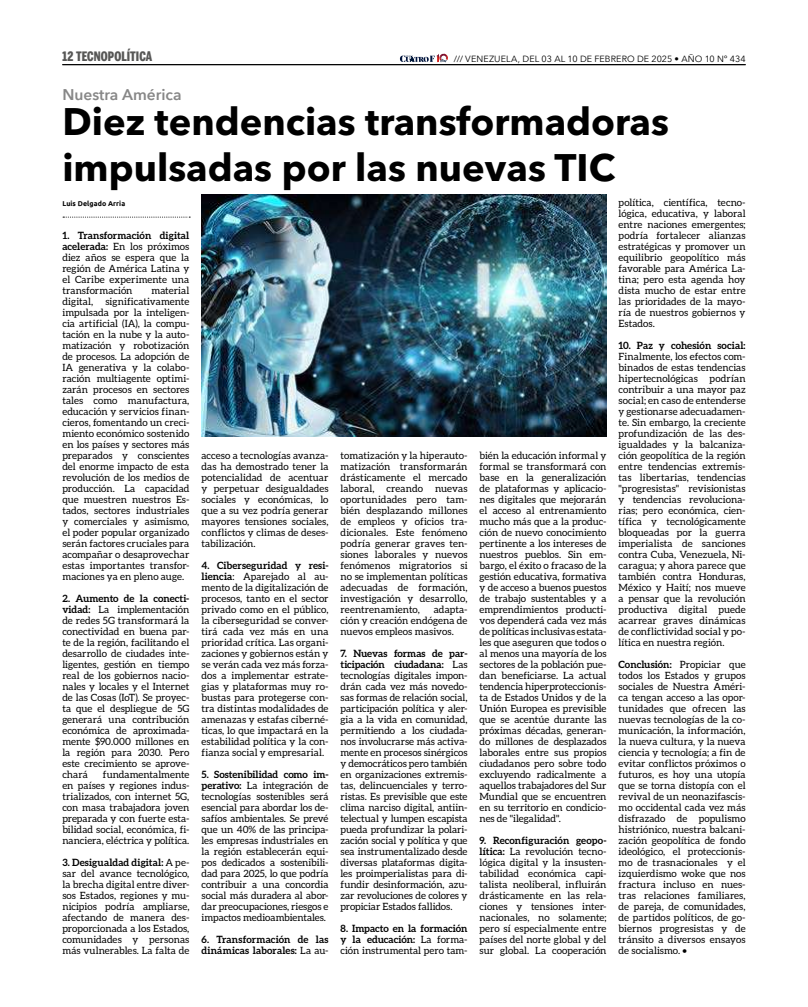
<style>
.page{position:relative;width:808px;height:1007px;background:#fff}
.page>*{position:absolute;margin:0;border:0;box-sizing:border-box;transform-origin:0 0}
.t1{font:700 38px/45.6px "Avenir Next LT Pro";color:#000}
.t2{font:600 15.5px "Avenir Next";color:#878787}
.t3{font:900 13px "Benton Sans Comp";letter-spacing:.005em;color:#575756}
.t4{font:10px/11px "Aleo";letter-spacing:.005em;color:#000;text-align:justify}
.t5{font:700 10px/11px "Aleo";letter-spacing:.01em;color:#000}
.t6{font:9px "Avenir Next";letter-spacing:.01em;color:#000}
.t7{font:700 7px "Ubuntu";letter-spacing:.01em;color:#000}
.s1{font-weight:700}
.s2{font-weight:400}
</style>
<div class="page">
<hr style="left:62px;top:64px;width:684px;height:1px;background:#000">
<svg style="left:400px;top:53px;width:48px;height:9px"></svg>
<svg style="left:63px;top:217px;width:127px;height:1px"></svg>
<img style="left:202px;top:195px;width:404px;height:242px">
<h3 class="t3" style="left:62px;top:48px;width:91px">12 TECNOPOLÍTICA</h3>
<p class="t6" style="left:454px;top:51px;width:293px">/// VENEZUELA, DEL 03 AL 10 DE FEBRERO DE 2025 • AÑO 10 Nº 434</p>
<h2 class="t2" style="left:62px;top:82px;width:121px">Nuestra América</h2>
<h1 class="t1" style="left:62px;top:99px;width:608px">Diez tendencias transformadoras impulsadas por las nuevas TIC</h1>
<p class="t4" style="left:618px;top:196px;width:129px">política, científica, tecno&shy;lógica, educativa, y laboral entre naciones emergentes; podría fortalecer alianzas estratégicas y promover un equilibrio geopolítico más favorable para América La&shy;tina; pero esta agenda hoy dista mucho de estar entre las prioridades de la mayo&shy;ría de nuestros gobiernos y Estados.</p>
<p class="t5" style="left:618px;top:339px;width:129px">10. Paz y cohesión social:</p>
<p class="t4" style="left:618px;top:350px;width:129px">Finalmente, los efectos com&shy;binados de estas tendencias hipertecnológicas podrían contribuir a una mayor paz social; en caso de entenderse y gestionarse adecuadamen&shy;te. Sin embargo, la creciente profundización de las des&shy;igualdades y la balcaniza&shy;ción geopolítica de la región entre tendencias extremis&shy;tas libertarias, tendencias "progresistas" revisionistas y tendencias revoluciona&shy;rias; pero económica, cien&shy;tífica y tecnológicamente bloqueadas por la guerra imperialista de sanciones contra Cuba, Venezuela, Ni&shy;caragua; y ahora parece que también contra Honduras, México y Haití; nos mueve a pensar que la revolución productiva digital puede acarrear graves dinámicas de conflictividad social y po&shy;lítica en nuestra región.</p>
<p class="t4" style="left:618px;top:658px;width:129px"><span class="s1">Conclusión:</span> Propiciar que todos los Estados y grupos sociales de Nuestra Améri&shy;ca tengan acceso a las opor&shy;tunidades que ofrecen las nuevas tecnologías de la co&shy;municación, la información, la nueva cultura, y la nueva ciencia y tecnología; a fin de evitar conflictos próximos o futuros, es hoy una utopía que se torna distopía con el revival de un neonazifascis&shy;mo occidental cada vez más disfrazado de populismo histriónico, nuestra balcani&shy;zación geopolítica de fondo ideológico, el proteccionis&shy;mo de trasnacionales y el izquierdismo woke que nos fractura incluso en nues&shy;tras relaciones familiares, de pareja, de comunidades, de partidos políticos, de go&shy;biernos progresistas y de tránsito a diversos ensayos de socialismo. •</p>
<p class="t7" style="left:62px;top:199px;width:64px">Luis Delgado Arria</p>
<p class="t4" style="left:62px;top:229px;width:129px"><span class="s1">1. Transformación digital acelerada:</span> En los próximos diez años se espera que la región de América Latina y el Caribe experimente una transformación</p>
<p class="t4" style="left:62px;top:284px;width:129px;text-indent:89px">material digital, significativamente impulsada por la inteligen&shy;cia artificial (IA), la compu&shy;tación en la nube y la auto&shy;matización y robotización de procesos. La adopción de IA generativa y la colabo&shy;ración multiagente optimi&shy;zarán procesos en sectores tales como manufactura, educación y servicios finan&shy;cieros, fomentando un creci&shy;miento económico sostenido en los países y sectores más preparados y conscientes del enorme impacto de esta revolución de los medios de producción. La capacidad que muestren nuestros Es&shy;tados, sectores industriales y comerciales y asimismo, el poder popular organizado serán factores cruciales para acompañar o desaprovechar estas importantes transfor&shy;maciones ya en pleno auge.</p>
<p class="t4" style="left:62px;top:592px;width:129px"><span class="s1">2. Aumento de la conecti&shy;vidad:</span> La implementación de redes 5G transformará la conectividad en buena par&shy;te de la región, facilitando el desarrollo de ciudades inte&shy;ligentes, gestión en tiempo real de los gobiernos nacio&shy;nales y locales y el Internet de las Cosas (IoT). Se proyec&shy;ta que el despliegue de 5G generará una contribución económica de aproximada&shy;mente $90.000 millones en la región para 2030. Pero este crecimiento se aprove&shy;chará</p>
<p class="t4" style="left:479px;top:449px;width:128px">bién la educación informal y formal se transformará con base en la generalización de plataformas y aplicacio&shy;nes digitales que mejorarán el acceso al entrenamiento mucho más que a la produc&shy;ción de nuevo conocimiento pertinente a los intereses de nuestros pueblos. Sin em&shy;bargo, el éxito o fracaso de la gestión educativa, formativa y de acceso a buenos puestos de trabajo sustentables y a emprendimientos producti&shy;vos dependerá cada vez más de políticas inclusivas estata&shy;les que aseguren que todos o al menos una mayoría de los sectores de la población pue&shy;dan beneficiarse. La actual tendencia hiperproteccionis&shy;ta de Estados Unidos y de la Unión Europea es previsible que se acentúe durante las próximas décadas, generan&shy;do millones de desplazados laborales entre sus propios ciudadanos pero sobre todo excluyendo radicalmente a aquellos trabajadores del Sur Mundial que se encuentren en su territorio en condicio&shy;nes de "ilegalidad".</p>
<p class="t4" style="left:479px;top:834px;width:128px"><span class="s1">9. Reconfiguración geopo&shy;lítica:</span> La revolución tecno&shy;lógica digital y la insusten&shy;tabilidad económica capi&shy;talista neoliberal, influirán drásticamente en las rela&shy;ciones y tensiones inter&shy;nacionales, no solamente; pero sí especialmente entre países del norte global y del sur global. La cooperación</p>
<p class="t4" style="left:341px;top:449px;width:128px">tomatización y la hiperauto&shy;matización transformarán drásticamente el mercado laboral, creando nuevas oportunidades pero tam&shy;bién desplazando millones de empleos y oficios tra&shy;dicionales. Este fenómeno podría generar graves ten&shy;siones laborales y nuevos fenómenos migratorios si no se implementan políticas adecuadas de formación, investigación y desarrollo, reentrenamiento,</p>
<p class="t4" style="left:202px;top:449px;width:128px">acceso a tecnologías avanza&shy;das ha demostrado tener la potencialidad de acentuar y perpetuar desigualdades sociales y económicas, lo que a su vez podría generar mayores tensiones sociales, conflictos y climas de deses&shy;tabilización.</p>
<p class="t4" style="left:202px;top:559px;width:129px"><span class="s1">4. Ciberseguridad y resi&shy;liencia</span>: Aparejado al au&shy;mento de la digitalización de procesos, tanto en el sector privado como en el público, la ciberseguridad se conver&shy;tirá cada vez más en una prioridad crítica. Las organi&shy;zaciones y gobiernos están y se verán cada vez más forza&shy;dos a implementar estrate&shy;gias y plataformas muy ro&shy;bustas para protegerse con&shy;tra distintas modalidades de amenazas y estafas ciberné&shy;ticas, lo que impactará en la estabilidad política y la con&shy;fianza social y empresarial.</p>
<p class="t4" style="left:202px;top:768px;width:128px"><span class="s1">5. Sostenibilidad como im&shy;perativo:</span> La integración de tecnologías sostenibles será esencial para abordar los de&shy;safíos ambientales. Se prevé que un 40% de las principa&shy;les empresas industriales en la región establecerán equi&shy;pos dedicados a sostenibili&shy;dad para 2025, lo que podría contribuir a una concordia social más duradera al abor&shy;dar preocupaciones, riesgos e impactos medioambientales.</p>
<p class="t5" style="left:202px;top:933px;width:128px">6. Transformación de las dinámicas laborales: <span class="s2">La au-</span></p>
<p class="t4" style="left:341px;top:603px;width:128px;text-indent:93px">adapta&shy;ción y creación endógena de nuevos empleos masivos.</p>
<p class="t4" style="left:341px;top:647px;width:128px"><span class="s1">7. Nuevas formas de par&shy;ticipación ciudadana:</span> Las tecnologías digitales impon&shy;drán cada vez más novedo&shy;sas formas de relación social, participación política y aler&shy;gia a la vida en comunidad, permitiendo a los ciudada&shy;nos involucrarse más activa&shy;mente en procesos sinérgicos y democráticos pero también en organizaciones extremis&shy;tas, delincuenciales y terro&shy;ristas. Es previsible que este clima narciso digital, antiin&shy;telectual y lumpen escapista pueda profundizar la polari&shy;zación social y política y que sea instrumentalizado desde diversas plataformas digita&shy;les proimperialistas para di&shy;fundir desinformación, azu&shy;zar revoluciones de colores y propiciar Estados fallidos.</p>
<p class="t5" style="left:341px;top:922px;width:128px;text-align:justify">8. Impacto en la formación y la educación: <span class="s2">La forma&shy;ción instrumental pero tam-</span></p>
<p class="t4" style="left:62px;top:768px;width:129px;text-indent:40px">fundamentalmente en países y regiones indus&shy;trializados, con internet 5G, con masa trabajadora joven preparada y con fuerte esta&shy;bilidad social, económica, fi&shy;nanciera, eléctrica y política.</p>
<p class="t4" style="left:62px;top:856px;width:129px"><span class="s1">3. Desigualdad digital:</span> A pe&shy;sar del avance tecnológico, la brecha digital entre diver&shy;sos Estados, regiones y mu&shy;nicipios podría ampliarse, afectando de manera des&shy;proporcionada a los Estados, comunidades y personas más vulnerables. La falta de</p>
</div>
